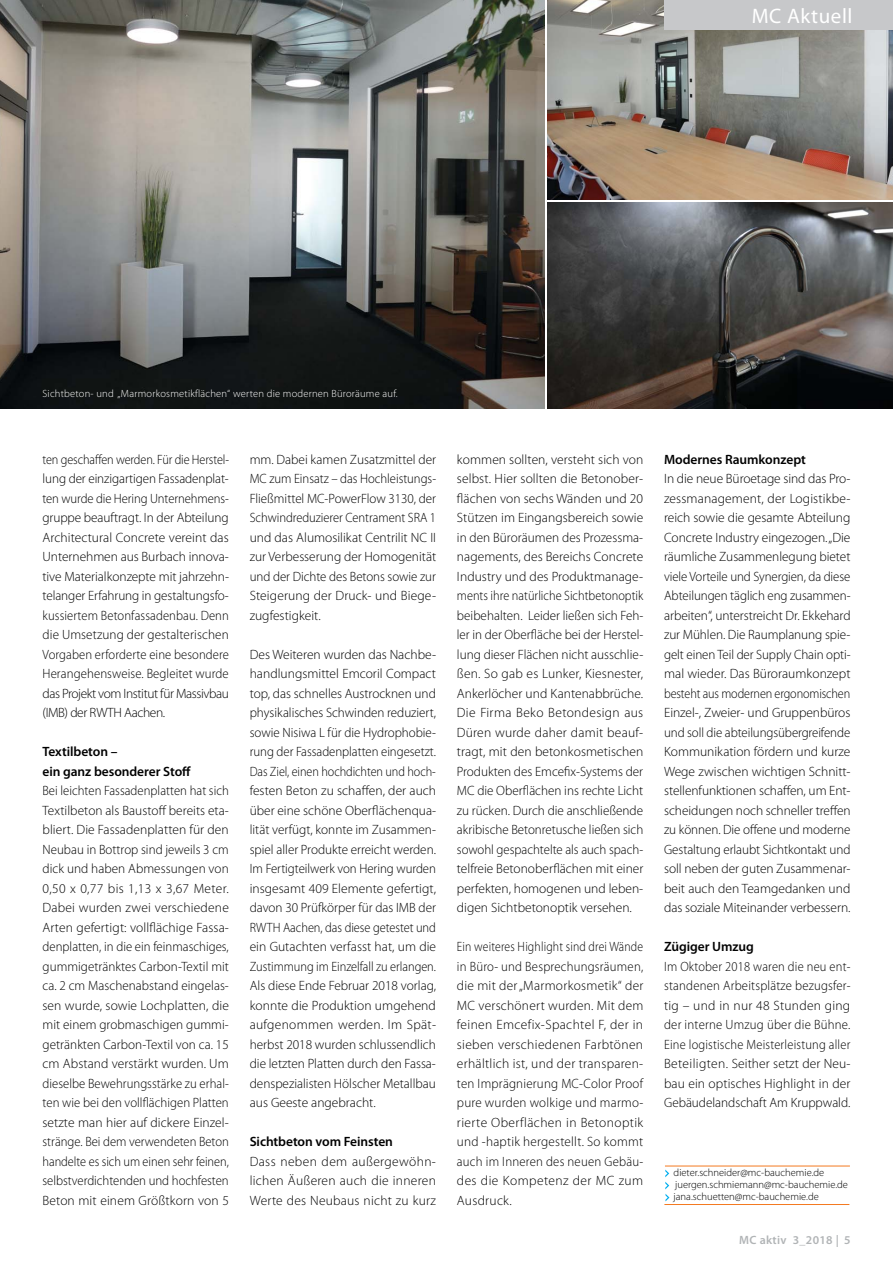
<style>
.page{position:relative;width:893px;height:1263px;background:#fff}
.page>*{position:absolute;margin:0;border:0;box-sizing:border-box;transform-origin:0 0}
.t1{font:21px "Myriad Pro";letter-spacing:.03em;color:#fff}
.t2{font:300 13.5px/19.5px "Myriad Pro";color:#000;text-align:justify}
.t3{font:300 13.5px/19.5px "Myriad Pro";color:#000;text-align:justify;scale:.94 1}
.t4{font:300 13.5px/19.5px "Myriad Pro";color:#000;text-align:justify;scale:.91 1}
.t5{font:300 13.5px/19.5px "Myriad Pro";color:#000;text-align:justify;scale:.87 1}
.t6{font:300 13.5px/19.5px "Myriad Pro";color:#000;text-align:justify;scale:.92 1}
.t7{font:600 13.5px/19.5px "Myriad Pro";letter-spacing:-.005em;color:#000}
.t8{font:600 12px "Myriad Pro";letter-spacing:.03em;color:#b1b4b6}
.t9{font:300 10.5px/12px "Myriad Pro";color:#000}
.t10{font:300 10.5px "Myriad Pro";letter-spacing:.02em;color:#fff}
</style>
<div class="page">
<img style="left:0;top:0;width:545px;height:408px">
<img style="left:548px;top:203px;width:345px;height:205px">
<img style="left:548px;top:0;width:345px;height:200px">
<hr style="left:664px;top:1204px;width:185px;height:1px;background:#f47920">
<hr style="left:665px;top:1166px;width:185px;height:1px;background:#f47920">
<svg style="left:665px;top:1169px;width:4px;height:32px"></svg>
<div style="left:664px;top:0;width:229px;height:30px;background:#c7c8ca"></div>
<h1 class="t1" style="left:722px;top:3px;width:132px">MC Personalia</h1>
<h1 class="t1" style="left:752px;top:3px;width:102px">MC Aktuell</h1>
<p class="t10" style="left:43px;top:387px;width:357px">Sichtbeton- und „Marmorkosmetikflächen“ werten die modernen Büroräume auf.</p>
<p class="t4" style="left:43px;top:449px;width:206px">ten geschaffen werden. Für die Herstel&shy;lung der einzigartigen Fassadenplat&shy;ten wurde die Hering Unternehmens&shy;gruppe beauftragt. In der Abteilung Architectural Concrete vereint das Unternehmen aus Burbach innova&shy;tive Materialkonzepte mit jahrzehn&shy;telanger Erfahrung in gestaltungsfo&shy;kussiertem Betonfassadenbau. Denn die Umsetzung der gestalterischen Vorgaben erforderte eine besondere Herangehensweise. Begleitet wurde das Projekt vom Institut für Massivbau (IMB) der RWTH Aachen.</p>
<p class="t7" style="left:43px;top:741px;width:150px">Textilbeton –<br>ein ganz besonderer Stoff</p>
<p class="t3" style="left:43px;top:781px;width:200px">Bei leichten Fassadenplatten hat sich Textilbeton als Baustoff bereits eta&shy;bliert. Die Fassadenplatten für den Neubau in Bottrop sind jeweils 3 cm dick und haben Abmessungen von 0,50 x 0,77 bis 1,13 x 3,67 Meter.<br>Dabei wurden zwei verschiedene Arten gefertigt: vollflächige Fassa&shy;denplatten, in die ein feinmaschiges, gummigetränktes Carbon-Textil mit ca. 2 cm Maschenabstand eingelas&shy;sen wurde, sowie Lochplatten, die mit einem grobmaschigen gummi&shy;getränkten Carbon-Textil von ca. 15 cm Abstand verstärkt wurden. Um dieselbe Bewehrungsstärke zu erhal&shy;ten wie bei den vollflächigen Platten setzte man hier auf dickere Einzel&shy;stränge. Bei dem verwendeten Beton handelte es sich um einen sehr feinen, selbstverdichtenden und hochfesten Beton mit einem Größtkorn von 5</p>
<p class="t2" style="left:250px;top:449px;width:188px">mm. Dabei kamen Zusatzmittel der MC zum Einsatz – das Hochleistungs-Fließmittel MC-PowerFlow 3130, der Schwindreduzierer Centrament SRA 1 und das Alumosilikat Centrilit NC II zur Verbesserung der Homogenität und der Dichte des Betons sowie zur Steigerung der Druck- und Biege&shy;zugfestigkeit.</p>
<p class="t2" style="left:250px;top:644px;width:188px">Des Weiteren wurden das Nachbe&shy;handlungsmittel Emcoril Compact top, das schnelles Austrocknen und physikalisches Schwinden reduziert, sowie Nisiwa L für die Hydrophobie&shy;rung der Fassadenplatten eingesetzt.<br>Das Ziel, einen hochdichten und hoch&shy;festen Beton zu schaffen, der auch über eine schöne Oberflächenqua&shy;lität verfügt, konnte im Zusammen&shy;spiel aller Produkte erreicht werden.<br>Im Fertigteilwerk von Hering wurden insgesamt 409 Elemente gefertigt, davon 30 Prüfkörper für das IMB der RWTH Aachen, das diese getestet und ein Gutachten verfasst hat, um die Zustimmung im Einzelfall zu erlangen.<br>Als diese Ende Februar 2018 vorlag, konnte die Produktion umgehend aufgenommen werden. Im Spät&shy;herbst 2018 wurden schlussendlich die letzten Platten durch den Fassa&shy;denspezialisten Hölscher Metallbau aus Geeste angebracht.</p>
<p class="t7" style="left:250px;top:1131px;width:145px">Sichtbeton vom Feinsten</p>
<p class="t2" style="left:250px;top:1151px;width:188px">Dass neben dem außergewöhn&shy;lichen Äußeren auch die inneren Werte des Neubaus nicht zu kurz</p>
<p class="t2" style="left:457px;top:449px;width:188px">kommen sollten, versteht sich von selbst. Hier sollten die Betonober&shy;flächen von sechs Wänden und 20<br>Stützen im Eingangsbereich sowie in den Büroräumen des Prozessma&shy;nagements, des Bereichs Concrete Industry und des Produktmanage&shy;ments ihre natürliche Sichtbetonoptik beibehalten. Leider ließen sich Feh&shy;ler in der Oberfläche bei der Herstel&shy;lung dieser Flächen nicht ausschlie&shy;ßen. So gab es Lunker, Kiesnester, Ankerlöcher und Kantenabbrüche.<br>Die Firma Beko Betondesign aus Düren wurde daher damit beauf&shy;tragt, mit den betonkosmetischen Produkten des Emcefix-Systems der MC die Oberflächen ins rechte Licht zu rücken. Durch die anschließende akribische Betonretusche ließen sich sowohl gespachtelte als auch spach&shy;telfreie Betonoberflächen mit einer perfekten, homogenen und leben&shy;digen Sichtbetonoptik versehen.</p>
<p class="t5" style="left:457px;top:937px;width:216px">Ein weiteres Highlight sind drei Wände in Büro- und Besprechungsräumen, die mit der „Marmorkosmetik“ der MC verschönert wurden. Mit dem feinen Emcefix-Spachtel F, der in sieben verschiedenen Farbtönen erhältlich ist, und der transparen&shy;ten Imprägnierung MC-Color Proof pure wurden wolkige und marmo&shy;rierte Oberflächen in Betonoptik und -haptik hergestellt. So kommt auch im Inneren des neuen Gebäu&shy;des die Kompetenz der MC zum Ausdruck.</p>
<p class="t7" style="left:664px;top:449px;width:143px">Modernes Raumkonzept</p>
<p class="t2" style="left:664px;top:469px;width:188px">In die neue Büroetage sind das Pro&shy;zessmanagement, der Logistikbe&shy;reich sowie die gesamte Abteilung Concrete Industry eingezogen. „Die räumliche Zusammenlegung bietet viele Vorteile und Synergien, da diese Abteilungen täglich eng zusammen&shy;arbeiten“, unterstreicht Dr. Ekkehard zur Mühlen. Die Raumplanung spie&shy;gelt einen Teil der Supply Chain opti&shy;mal wieder. Das Büroraumkonzept besteht aus modernen ergonomischen Einzel-, Zweier- und Gruppenbüros und soll die abteilungsübergreifende Kommunikation fördern und kurze Wege zwischen wichtigen Schnitt&shy;stellenfunktionen schaffen, um Ent&shy;scheidungen noch schneller treffen zu können. Die offene und moderne Gestaltung erlaubt Sichtkontakt und soll neben der guten Zusammenar&shy;beit auch den Teamgedanken und das soziale Miteinander verbessern.</p>
<p class="t7" style="left:664px;top:936px;width:91px">Zügiger Umzug</p>
<p class="t6" style="left:664px;top:956px;width:204px">Im Oktober 2018 waren die neu ent&shy;standenen Arbeitsplätze bezugsfer&shy;tig – und in nur 48 Stunden ging der interne Umzug über die Bühne.<br>Eine logistische Meisterleistung aller Beteiligten. Seither setzt der Neu&shy;bau ein optisches Highlight in der Gebäudelandschaft Am Kruppwald.</p>
<p class="t9" style="left:674px;top:1167px;width:176px">dieter.schneider@mc-bauchemie.de juergen.schmiemann@mc-bauchemie.de jana.schuetten@mc-bauchemie.de</p>
<p class="t8" style="left:739px;top:1232px;width:113px">MC aktiv 3_2018 | 5</p>
</div>
